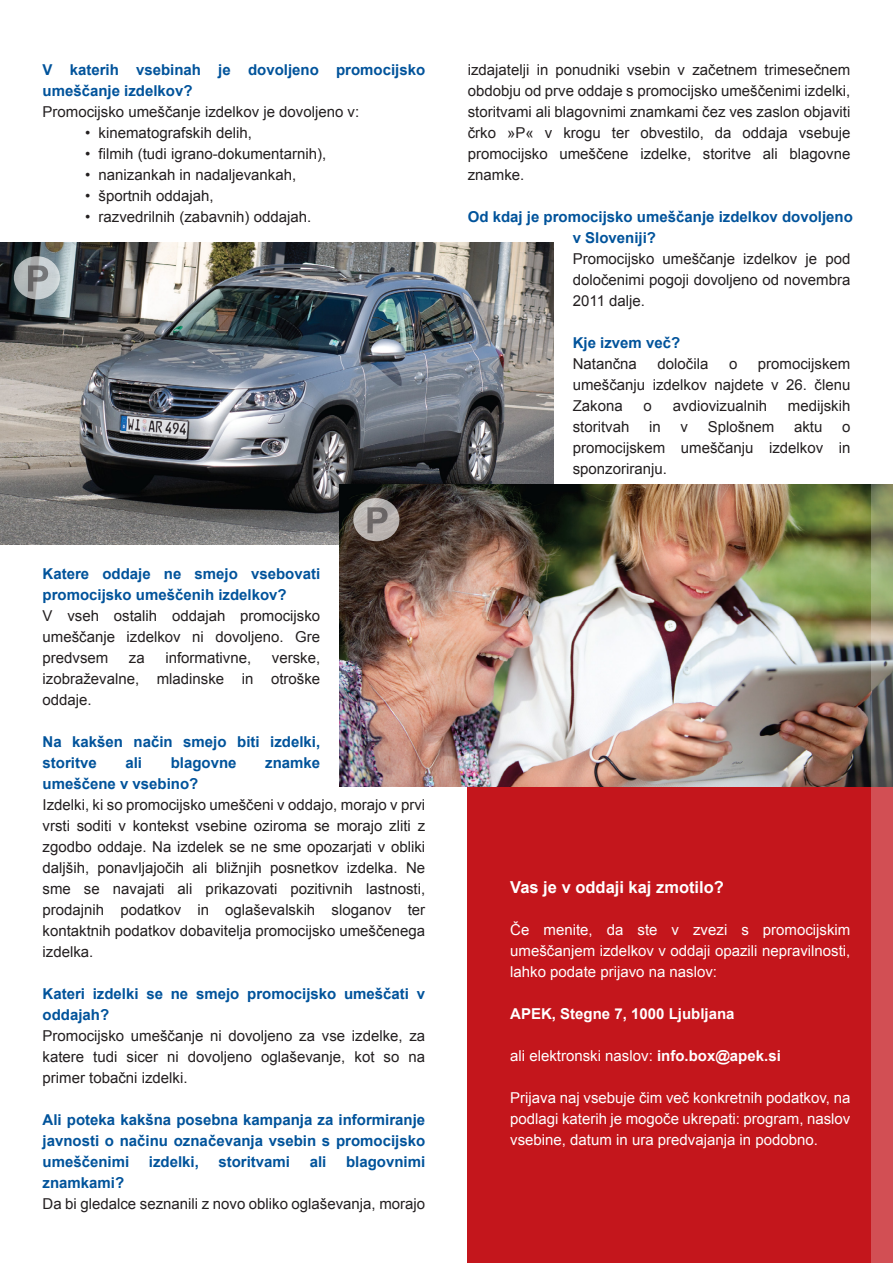
<style>
.page{position:relative;width:893px;height:1263px;background:#fff}
.page>*{position:absolute;margin:0;border:0;box-sizing:border-box;transform-origin:0 0}
.t1{font:700 16.5px "Arial";color:#fff}
.t2{font:15px/21px "Arial";color:#231f20;text-align:justify}
.t3{font:700 15px/21px "Arial";color:#00539b}
.t4{font:15px/21px "Arial";color:#fff;text-align:justify}
.t5{font:700 15px "Arial";color:#fff}
.s1{font-weight:700}
</style>
<div class="page">
<div style="left:468px;top:757px;width:425px;height:506px;background:#c4161c"></div>
<img style="left:0;top:242px;width:553px;height:302px">
<svg style="left:14px;top:256px;width:46px;height:43px"></svg>
<svg style="left:28px;top:265px;width:20px;height:26px"></svg>
<img style="left:339px;top:484px;width:533px;height:302px">
<svg style="left:353px;top:498px;width:46px;height:43px"></svg>
<svg style="left:367px;top:507px;width:21px;height:26px"></svg>
<svg style="left:872px;top:484px;width:21px;height:779px;background:#b1635d"></svg>
<p class="t3" style="left:43px;top:59px;width:384px">V katerih vsebinah je dovoljeno promocijsko umeščanje izdelkov?</p>
<p class="t2" style="left:43px;top:101px;width:318px">Promocijsko umeščanje izdelkov je dovoljeno v:</p>
<p class="t2" style="left:85px;top:122px;width:168px">• kinematografskih delih,</p>
<p class="t2" style="left:85px;top:143px;width:243px">• filmih (tudi igrano-dokumentarnih),</p>
<p class="t2" style="left:85px;top:164px;width:213px">• nanizankah in nadaljevankah,</p>
<p class="t2" style="left:85px;top:185px;width:130px">• športnih oddajah,</p>
<p class="t2" style="left:85px;top:206px;width:228px">• razvedrilnih (zabavnih) oddajah.</p>
<p class="t3" style="left:43px;top:563px;width:279px">Katere oddaje ne smejo vsebovati promocijsko umeščenih izdelkov?</p>
<p class="t2" style="left:43px;top:605px;width:279px">V vseh ostalih oddajah promocijsko umeščanje izdelkov ni dovoljeno. Gre predvsem</p>
<p class="t2" style="left:129px;top:647px;width:17px">za</p>
<p class="t2" style="left:165px;top:647px;width:87px">informativne,</p>
<p class="t2" style="left:43px;top:647px;width:279px;text-indent:229px">verske, izobraževalne, mladinske in otroške oddaje.</p>
<p class="t3" style="left:43px;top:731px;width:279px">Na kakšen način smejo biti izdelki, storitve</p>
<p class="t3" style="left:125px;top:752px;width:18px">ali</p>
<p class="t3" style="left:171px;top:752px;width:67px">blagovne</p>
<p class="t3" style="left:265px;top:752px;width:57px">znamke</p>
<p class="t3" style="left:43px;top:773px;width:157px">umeščene v vsebino?</p>
<p class="t2" style="left:43px;top:794px;width:384px">Izdelki, ki so promocijsko umeščeni v oddajo, morajo v prvi vrsti soditi v kontekst vsebine oziroma se morajo zliti z zgodbo oddaje. Na izdelek se ne sme opozarjati v obliki daljših, ponavljajočih ali bližnjih posnetkov izdelka. Ne sme se navajati ali prikazovati pozitivnih lastnosti, prodajnih podatkov in oglaševalskih sloganov ter kontaktnih podatkov dobavitelja promocijsko umeščenega izdelka.</p>
<p class="t3" style="left:43px;top:983px;width:384px">Kateri izdelki se ne smejo promocijsko umeščati v oddajah?</p>
<p class="t2" style="left:43px;top:1025px;width:384px">Promocijsko umeščanje ni dovoljeno za vse izdelke, za katere tudi sicer ni dovoljeno oglaševanje, kot so na primer tobačni izdelki.</p>
<p class="t3" style="left:43px;top:1109px;width:384px;text-align:justify">Ali poteka kakšna posebna kampanja za informiranje javnosti o načinu označevanja vsebin s promocijsko umeščenimi</p>
<p class="t3" style="left:149px;top:1151px;width:52px">izdelki,</p>
<p class="t3" style="left:218px;top:1151px;width:73px">storitvami</p>
<p class="t3" style="left:310px;top:1151px;width:18px">ali</p>
<p class="t3" style="left:346px;top:1151px;width:81px">blagovnimi</p>
<p class="t3" style="left:43px;top:1172px;width:83px">znamkami?</p>
<p class="t2" style="left:43px;top:1193px;width:384px">Da bi gledalce seznanili z novo obliko oglaševanja, morajo</p>
<p class="t2" style="left:468px;top:59px;width:384px">izdajatelji in ponudniki vsebin v začetnem trimesečnem obdobju od prve oddaje s promocijsko umeščenimi izdelki, storitvami ali blagovnimi znamkami čez ves zaslon objaviti črko »P« v krogu ter obvestilo, da oddaja vsebuje promocijsko umeščene izdelke, storitve ali blagovne znamke.</p>
<p class="t3" style="left:573px;top:206px;width:282px;text-indent:-105px">Od kdaj je promocijsko umeščanje izdelkov dovoljeno v Sloveniji?</p>
<p class="t2" style="left:573px;top:248px;width:279px">Promocijsko umeščanje izdelkov je pod določenimi pogoji dovoljeno od novembra 2011 dalje.</p>
<p class="t3" style="left:573px;top:332px;width:109px">Kje izvem več?</p>
<p class="t2" style="left:573px;top:353px;width:66px">Natančna</p>
<p class="t2" style="left:658px;top:353px;width:52px">določila</p>
<p class="t2" style="left:729px;top:353px;width:10px">o</p>
<p class="t2" style="left:573px;top:353px;width:279px;text-indent:185px">promocijskem umeščanju izdelkov najdete v 26. členu Zakona</p>
<p class="t2" style="left:644px;top:395px;width:10px">o</p>
<p class="t2" style="left:673px;top:395px;width:96px">avdiovizualnih</p>
<p class="t2" style="left:788px;top:395px;width:64px">medijskih</p>
<p class="t2" style="left:573px;top:416px;width:58px">storitvah</p>
<p class="t2" style="left:649px;top:416px;width:13px">in</p>
<p class="t2" style="left:680px;top:416px;width:9px">v</p>
<p class="t2" style="left:708px;top:416px;width:68px">Splošnem</p>
<p class="t2" style="left:794px;top:416px;width:30px">aktu</p>
<p class="t2" style="left:573px;top:416px;width:279px;text-indent:269px">o promocijskem umeščanju izdelkov in sponzoriranju.</p>
<p class="t1" style="left:510px;top:876px;width:215px">Vas je v oddaji kaj zmotilo?</p>
<p class="t4" style="left:510px;top:919px;width:342px">Če menite, da ste v zvezi s promocijskim umeščanjem izdelkov v oddaji opazili nepravilnosti, lahko podate prijavo na naslov:</p>
<p class="t5" style="left:510px;top:1003px;width:226px">APEK, Stegne 7, 1000 Ljubljana</p>
<p class="t4" style="left:510px;top:1045px;width:272px">ali elektronski naslov: <span class="s1">info.box@apek.si</span></p>
<p class="t4" style="left:510px;top:1087px;width:342px">Prijava naj vsebuje čim več konkretnih podatkov, na podlagi katerih je mogoče ukrepati: program, naslov vsebine, datum in ura predvajanja in podobno.</p>
</div>
